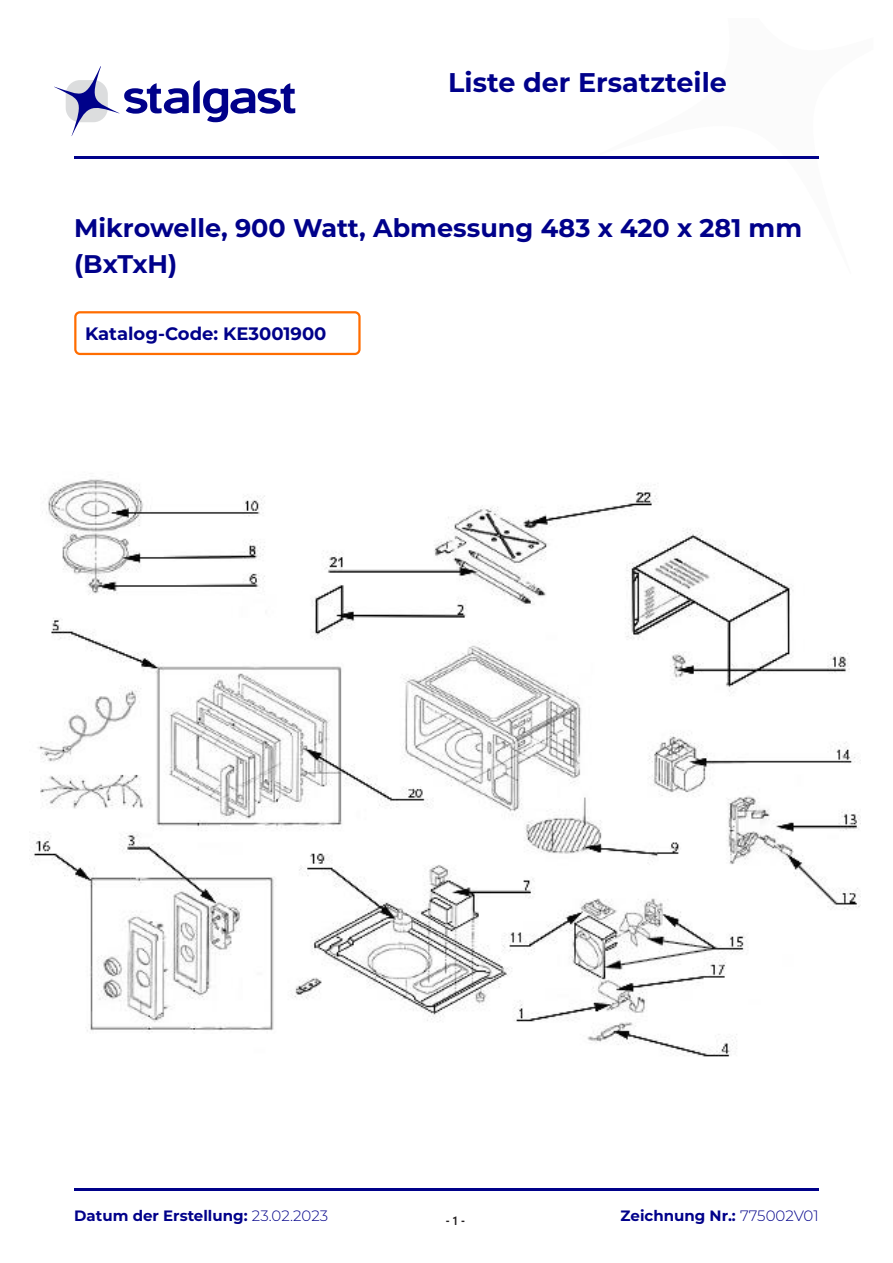
<style>
.page{position:relative;width:893px;height:1263px;background:#fff}
.page>*{position:absolute;margin:0;border:0;box-sizing:border-box;transform-origin:0 0}
.t1{font:700 27px "Montserrat";color:#00018a}
.t2{font:700 25.5px/36px "Montserrat";color:#00018a}
.t3{font:700 18px "Montserrat";color:#00018a}
.t4{font:700 15px "Montserrat";color:#00018a}
.t5{font:700 12px "Roboto";color:#231f20;scale:.86 1}
.s1{font-weight:300}
</style>
<div class="page">
<svg style="left:54px;top:66px;width:241px;height:70px"></svg>
<hr style="left:74px;top:156px;width:745px;height:2px;background:#00018a">
<hr style="left:74px;top:1188px;width:745px;height:3px;background:#00018a">
<div style="left:74px;top:311px;width:287px;height:44px;border:2px solid #ff6d00;border-radius:5px"></div>
<img style="left:32px;top:479px;width:828px;height:578px">
<h1 class="t1" style="left:448px;top:63px;width:280px">Liste der Ersatzteile</h1>
<p class="t2" style="left:74px;top:209px;width:729px">Mikrowelle, 900 Watt, Abmessung 483 x 420 x 281 mm (BxTxH)</p>
<p class="t3" style="left:85px;top:320px;width:243px">Katalog-Code: KE3001900</p>
<p class="t4" style="left:74px;top:1205px;width:255px">Datum der Erstellung: <span class="s1">23.02.2023</span></p>
<p class="t5" style="left:446px;top:1212px;width:24px">- 1 -</p>
<p class="t4" style="left:621px;top:1205px;width:200px">Zeichnung Nr.: <span class="s1">775002V01</span></p>
</div>
